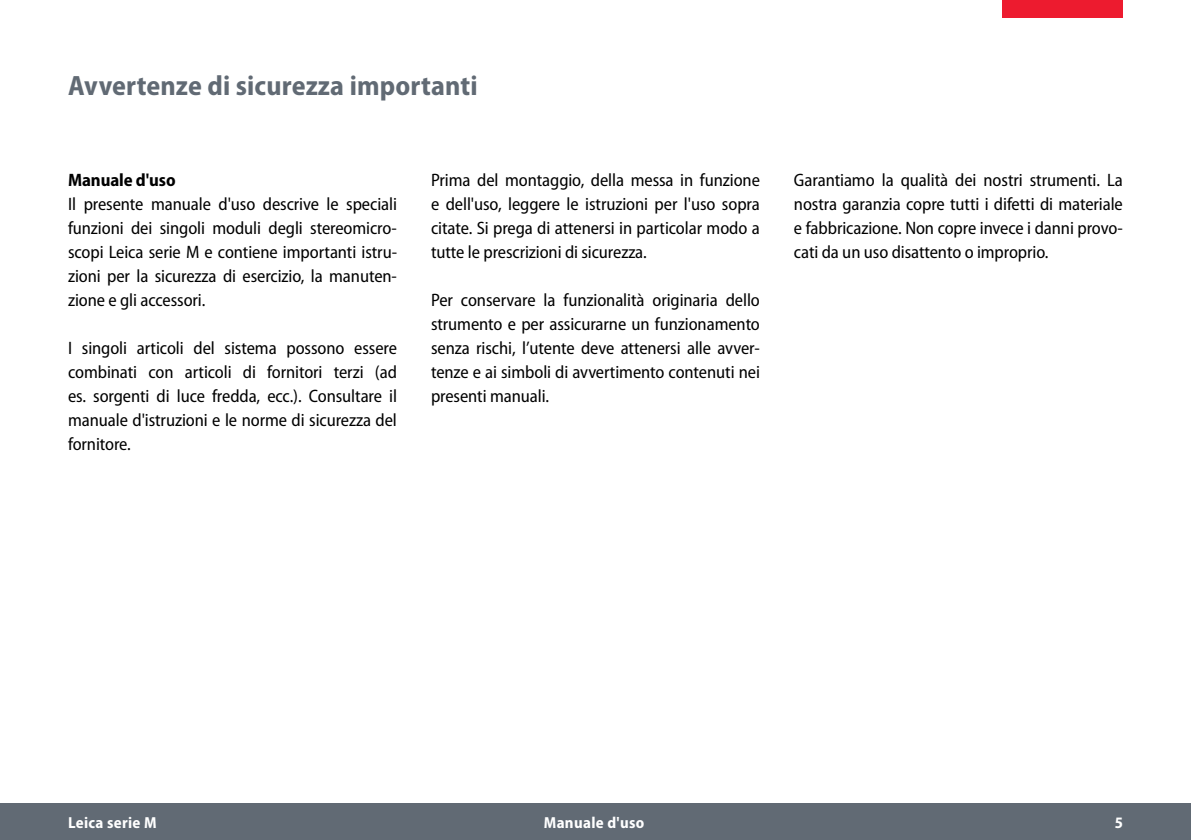
<style>
.page{position:relative;width:1191px;height:840px;background:#fff}
.page>*{position:absolute;margin:0;border:0;box-sizing:border-box;transform-origin:0 0}
.t1{font:700 semi-condensed 28px "Myriad Pro";letter-spacing:.005em;color:#616a74}
.t2{font:semi-condensed 18px/24px "Myriad Pro";letter-spacing:-.005em;color:#000;text-align:justify}
.t3{font:700 semi-condensed 18px "Myriad Pro";letter-spacing:-.005em;color:#000}
.t4{font:700 semi-condensed 16px "Myriad Pro";letter-spacing:.02em;color:#fff}
</style>
<div class="page">
<div style="left:0;top:803px;width:1191px;height:36px;background:#616a74"></div>
<div style="left:1002px;top:0;width:121px;height:17px;background:#ed1b2f"></div>
<h1 class="t1" style="left:68px;top:70px;width:411px">Avvertenze di sicurezza importanti</h1>
<p class="t3" style="left:68px;top:169px;width:109px">Manuale d'uso</p>
<p class="t2" style="left:68px;top:192px;width:330px">Il presente manuale d'uso descrive le speciali funzioni dei singoli moduli degli stereomicro&shy;scopi Leica serie M e contiene importanti istru&shy;zioni per la sicurezza di esercizio, la manuten&shy;zione e gli accessori.</p>
<p class="t2" style="left:68px;top:336px;width:330px">I singoli articoli del sistema possono essere combinati con articoli di fornitori terzi (ad es. sorgenti di luce fredda, ecc.). Consultare il manuale d'istruzioni e le norme di sicurezza del fornitore.</p>
<p class="t2" style="left:431px;top:168px;width:330px">Prima del montaggio, della messa in funzione e dell'uso, leggere le istruzioni per l'uso sopra citate. Si prega di attenersi in particolar modo a tutte le prescrizioni di sicurezza.</p>
<p class="t2" style="left:431px;top:288px;width:330px">Per conservare la funzionalità originaria dello strumento e per assicurarne un funzionamento senza rischi, l’utente deve attenersi alle avver&shy;tenze e ai simboli di avvertimento contenuti nei presenti manuali.</p>
<p class="t2" style="left:794px;top:168px;width:330px">Garantiamo la qualità dei nostri strumenti. La nostra garanzia copre tutti i difetti di materiale e fabbricazione. Non copre invece i danni provo&shy;cati da un uso disattento o improprio.</p>
<p class="t4" style="left:68px;top:813px;width:90px">Leica serie M</p>
<p class="t4" style="left:544px;top:813px;width:102px">Manuale d'uso</p>
<p class="t4" style="left:1114px;top:813px;width:10px">5</p>
</div>
